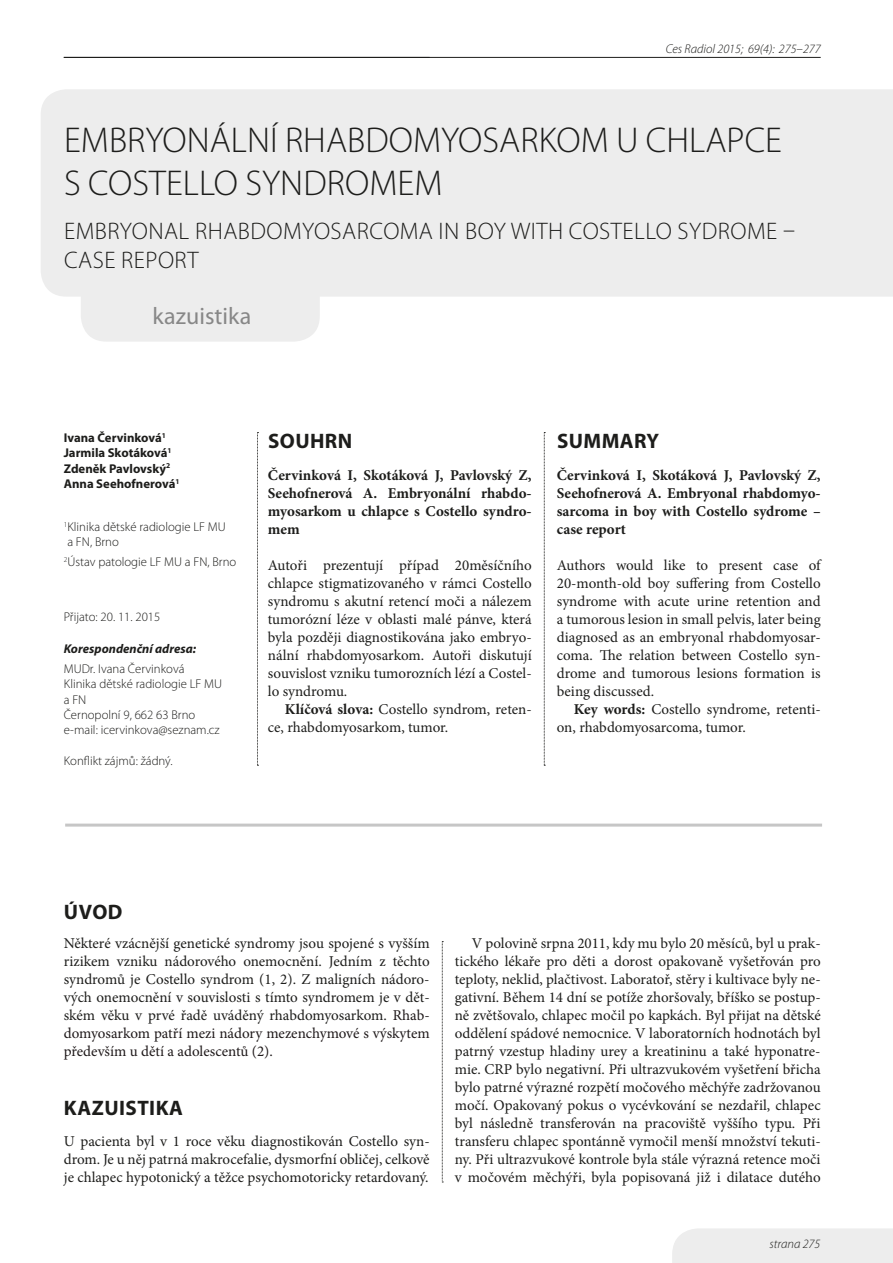
<style>
.page{position:relative;width:893px;height:1263px;background:#fff}
.page>*{position:absolute;margin:0;border:0;box-sizing:border-box;transform-origin:0 0}
.t1{font:300 36px/43.2px "Myriad Pro";color:#1d1d1b}
.t2{font:300 24px/28.8px "Myriad Pro";letter-spacing:.02em;color:#1d1d1b}
.t3{font:24px "Myriad Pro";color:#878787}
.t4{font:700 21px "Myriad Pro";letter-spacing:.02em;color:#1d1d1b}
.t5{font:15px/18px "Minion Pro";letter-spacing:-.005em;color:#1d1d1b;text-align:justify}
.t6{font:700 15px/18px "Minion Pro";color:#1d1d1b;text-align:justify}
.t7{font:300 12.75px/15.3px "Myriad Pro";color:#1d1d1b}
.t8{font:700 12.75px/15.3px "Myriad Pro";color:#1d1d1b}
.t9{font:italic 300 12.75px "Myriad Pro";color:#1d1d1b}
.t10{font:italic 700 12.75px "Myriad Pro";color:#1d1d1b}
.s1{font-weight:700}
.s2{color:#1f191a}
</style>
<div class="page">
<hr style="left:64px;top:57px;width:757px;height:1px;background:#1d1d1b">
<div style="left:672px;top:1228px;width:221px;height:35px;background:#ededed"></div>
<div style="left:81px;top:250px;width:239px;height:92px;background:#ededed;border-radius:26px"></div>
<div style="left:41px;top:89px;width:852px;height:208px;background:#ededed"></div>
<svg style="left:544px;top:432px;width:1px;height:334px"></svg>
<svg style="left:257px;top:432px;width:1px;height:334px"></svg>
<hr style="left:65px;top:824px;width:757px;height:3px;background:#c6c6c6">
<svg style="left:442px;top:941px;width:1px;height:242px"></svg>
<p class="t9" style="left:666px;top:42px;width:157px">Ces Radiol 2015; 69(4): 275–277</p>
<h1 class="t1" style="left:64px;top:119px;width:715px">Embryonáln í rhabdomyosarkom u chlapce s Costello synd romem</h1>
<h2 class="t2" style="left:64px;top:217px;width:733px">Emb ryon al rhabdomyosarcoma in boy with Costello sydrome – case report</h2>
<h2 class="t3" style="left:153px;top:301px;width:100px">kazuistika</h2>
<p class="t8" style="left:64px;top:429px;width:117px">Ivana Červinková<sup>1<br></sup>Jarmila Skotáková<sup>1<br></sup>Zdeněk Pavlovský<sup>2<br></sup>Anna Seehofnerová<sup>1</sup></p>
<p class="t7" style="left:64px;top:519px;width:163px"><sup>1</sup>Klinika dětské radiologie LF MU a FN, Brno</p>
<p class="t7" style="left:64px;top:554px;width:174px"><sup>2</sup>Ústav patologie LF MU a FN, Brno</p>
<p class="t7" style="left:64px;top:609px;width:98px">Přijato: 20. 11. 2015</p>
<p class="t10" style="left:64px;top:641px;width:134px">Korespondenční adresa:</p>
<p class="t7" style="left:64px;top:661px;width:160px">MUDr. Ivana Červinková<br>Klinika dětské radiologie LF MU aFN<br>Černopolní 9, 662 63 Brno e-mail: icervinkova@seznam.cz</p>
<p class="t7" style="left:64px;top:753px;width:110px">Konflikt zájmů: žádný.</p>
<h3 class="t4" style="left:268px;top:427px;width:86px">SOUHRN</h3>
<p class="t6" style="left:268px;top:466px;width:265px">Červinková I, Skotáková J, Pavlovský Z, Seehofnerová A. Embryonální rhabdo&shy;myosarkom u chlapce s Costello syndro&shy;mem</p>
<p class="t5" style="left:268px;top:556px;width:265px">Autoři prezentují případ 20měsíčního chlapce stigmatizovaného v rámci Costello syndromu s akutní retencí moči a nálezem tumorózní léze v oblasti malé pánve, která byla později diagnostikována jako embryo&shy;nální rhabdomyosarkom. Autoři diskutují souvislost vzniku tumorozních lézí a Costel&shy;lo syndromu.</p>
<p class="t5" style="left:268px;top:700px;width:265px;text-indent:17px"><span class="s1">Klíčová slova:</span> Costello syndrom, reten&shy;ce, rhabdomyosarkom, tumor.</p>
<h3 class="t4" style="left:557px;top:427px;width:104px">SUMMARY</h3>
<p class="t6" style="left:557px;top:466px;width:265px">Červinková I, Skotáková J, Pavlovský Z, Seehofnerová A. Embryonal rhabdomyo&shy;sarcoma in boy with Costello sydrome – case report</p>
<p class="t5" style="left:557px;top:556px;width:265px">Authors would like to present case of 20-month-old boy suffering from Costello syndrome with acute urine retention and a tumorous lesion in small pelvis, later being diagnosed as an embryonal rhabdomyosar&shy;coma. The relation between Costello syn&shy;drome and tumorous lesions formation is being discussed.</p>
<p class="t5" style="left:557px;top:700px;width:265px;text-indent:17px"><span class="s1">Key words:</span> Costello syndrome, retenti&shy;on, rhabdomyosarcoma, tumor.</p>
<h3 class="t4" style="left:64px;top:899px;width:60px">ÚVOD</h3>
<p class="t5" style="left:64px;top:934px;width:367px">Některé vzácnější genetické syndromy jsou spojené s vyšším rizikem vzniku nádorového onemocnění. Jedním z těchto syndromů je Costello syndrom (1, 2). Z maligních nádoro&shy;vých onemocnění v souvislosti s tímto syndromem je v dět&shy;ském věku v prvé řadě uváděný rhabdomyosarkom. <span class="s2">Rhab&shy;domyosarkom patří mezi nádory mezenchymové s výskytem především u dětí a adolescentů (2).</span></p>
<h3 class="t4" style="left:64px;top:1094px;width:121px">KAZUISTIKA</h3>
<p class="t5" style="left:64px;top:1132px;width:367px">U pacienta byl v 1 roce věku diagnostikován Costello syn&shy;drom. Je u něj patrná makrocefalie, dysmorfní obličej, celkově je chlapec hypotonický a těžce psychomotoricky retardovaný.</p>
<p class="t5" style="left:455px;top:934px;width:367px;text-indent:17px">V polovině srpna 2011, kdy mu bylo 20 měsíců, byl u prak&shy;tického lékaře pro děti a dorost opakovaně vyšetřován pro teploty, neklid, plačtivost. Laboratoř, stěry i kultivace byly ne&shy;gativní. Během 14 dní se potíže zhoršovaly, bříško se postup&shy;ně zvětšovalo, chlapec močil po kapkách. Byl přijat na dětské oddělení spádové nemocnice. V laboratorních hodnotách byl patrný vzestup hladiny urey a kreatininu a také hyponatre&shy;mie. CRP bylo negativní. Při ultrazvukovém vyšetření břicha bylo patrné výrazné rozpětí močového měchýře zadržovanou močí. Opakovaný pokus o vycévkování se nezdařil, chlapec byl následně transferován na pracoviště vyššího typu. Při transferu chlapec spontánně vymočil menší množství tekuti&shy;ny. Při ultrazvukové kontrole byla stále výrazná retence moči v močovém měchýři, byla popisovaná již i dilatace dutého</p>
<p class="t9" style="left:770px;top:1237px;width:52px">strana 275</p>
</div>
